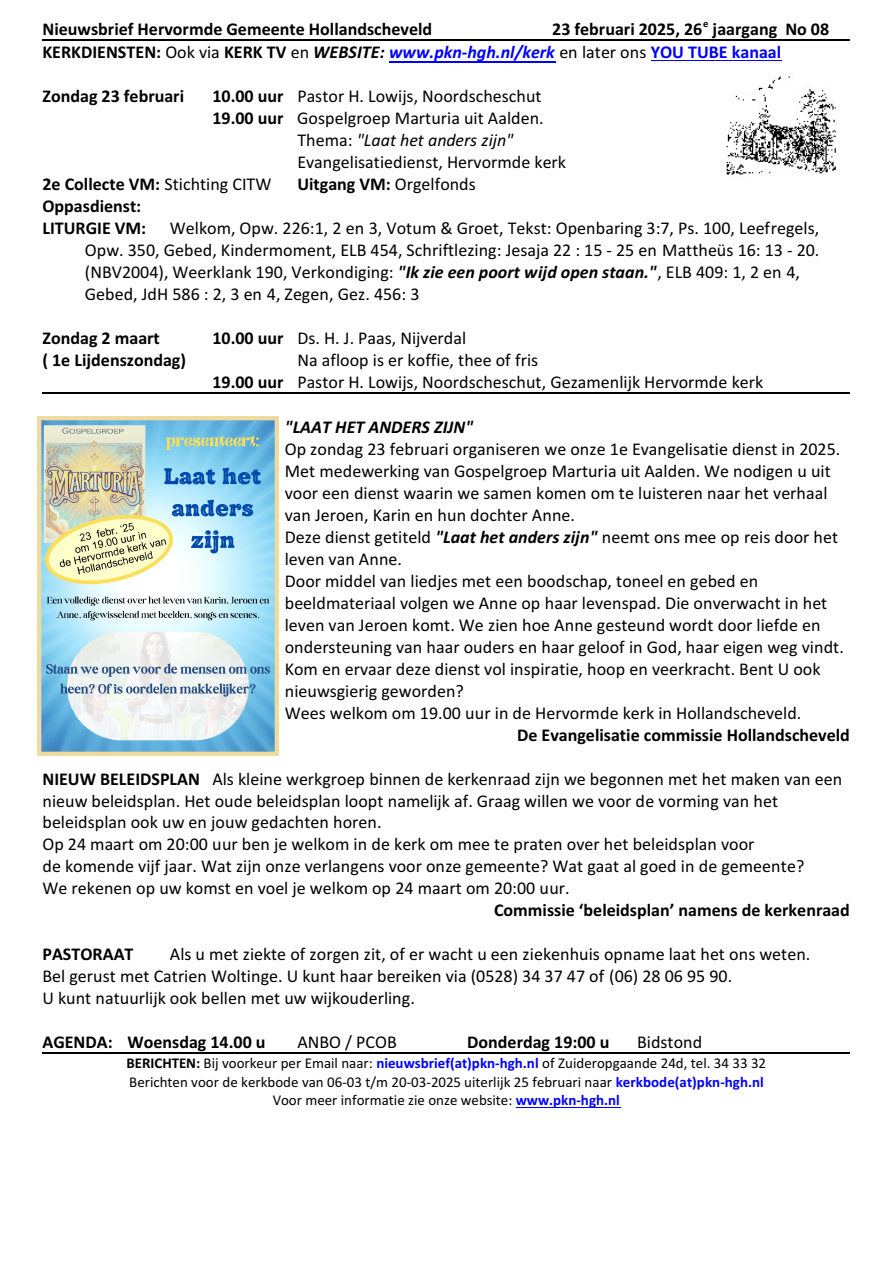
<style>
.page{position:relative;width:893px;height:1263px;background:#fff}
.page>*{position:absolute;margin:0;border:0;box-sizing:border-box;transform-origin:0 0}
.t1{font:18px/21.9px "Calibri";color:#000}
.t2{font:700 18px/23.2px "Calibri";color:#000}
.t3{font:italic 18px "Calibri";color:#000}
.t4{font:italic 700 18px "Calibri";color:#000}
.t5{font:15px/18.3px "Calibri";color:#000;text-align:center}
.s1{font-weight:400}
.s2{font-style:italic}
.s3{font-style:italic;color:#00f}
.s4{color:#00f}
.s5{font-weight:700}
.s6{font-style:normal}
.s7{font-weight:700;font-style:italic}
.s8{font-weight:700;color:#00f}
</style>
<div class="page">
<img style="left:726px;top:76px;width:110px;height:99px">
<img style="left:37px;top:417px;width:241px;height:338px">
<hr style="left:389px;top:61px;width:166px;height:1px;background:#00f">
<hr style="left:651px;top:61px;width:130px;height:1px;background:#00f">
<hr style="left:516px;top:1107px;width:104px;height:1px;background:#00f">
<hr style="left:42px;top:40px;width:808px;height:1px;background:#000">
<hr style="left:42px;top:393px;width:808px;height:1px;background:#000">
<hr style="left:42px;top:1053px;width:808px;height:1px;background:#000">
<p class="t2" style="left:42px;top:19px;width:788px;text-indent:510px">23 februari 2025, 26<sup>e</sup> jaargang No 08<br>KERKDIENSTEN: <span class="s1">Ook via</span> KERK TV <span class="s1">en</span> <span class="s2">WEBSITE:</span> <span class="s3">www.pkn-hgh.nl/kerk</span> <span class="s1">en later ons</span> <span class="s4">YOU TUBE kanaal</span></p>
<p class="t2" style="left:42px;top:86px;width:143px">Zondag 23 februari</p>
<p class="t1" style="left:212px;top:87px;width:331px"><span class="s5">10.00 uur</span> Pastor H. Lowijs, Noordscheschut</p>
<p class="t1" style="left:212px;top:109px;width:333px"><span class="s5">19.00 uur</span> Gospelgroep Marturia uit Aalden.</p>
<p class="t3" style="left:297px;top:133px;width:218px"><span class="s6">Thema:</span> "Laat het anders zijn"</p>
<p class="t1" style="left:297px;top:153px;width:270px">Evangelisatiedienst, Hervormde kerk</p>
<p class="t2" style="left:42px;top:174px;width:230px">2e Collecte VM: <span class="s1">Stichting CITW</span></p>
<p class="t2" style="left:297px;top:174px;width:180px">Uitgang VM: <span class="s1">Orgelfonds</span></p>
<p class="t2" style="left:42px;top:197px;width:105px;line-height:21.9px">Oppasdienst:<br>LITURGIE VM:</p>
<p class="t2" style="left:42px;top:19px;width:391px">Nieuwsbrief Hervormde Gemeente Hollandscheveld</p>
<p class="t1" style="left:85px;top:219px;width:736px;text-indent:85px">Welkom, Opw. 226:1, 2 en 3, Votum &amp; Groet, Tekst: Openbaring 3:7, Ps. 100, Leefregels, Opw. 350, Gebed, Kindermoment, ELB 454, Schriftlezing: Jesaja 22 : 15 - 25 en Mattheüs 16: 13 - 20. (NBV2004), Weerklank 190, Verkondiging: <span class="s7">"Ik zie een poort wijd open staan."</span>, ELB 409: 1, 2 en 4, Gebed, JdH 586 : 2, 3 en 4, Zegen, Gez. 456: 3</p>
<p class="t2" style="left:42px;top:328px;width:119px">Zondag 2 maart</p>
<p class="t1" style="left:212px;top:328px;width:255px"><span class="s5">10.00 uur</span> Ds. H. J. Paas, Nijverdal</p>
<p class="t2" style="left:42px;top:350px;width:145px">( 1e Lijdenszondag)</p>
<p class="t1" style="left:212px;top:350px;width:552px;text-indent:85px">Na afloop is er koffie, thee of fris<br><span class="s5">19.00 uur</span> Pastor H. Lowijs, Noordscheschut, Gezamenlijk Hervormde kerk</p>
<p class="t4" style="left:285px;top:420px;width:190px">"LAAT HET ANDERS ZIJN"</p>
<p class="t1" style="left:285px;top:440px;width:561px">Op zondag 23 februari organiseren we onze 1e Evangelisatie dienst in 2025.<br>Met medewerking van Gospelgroep Marturia uit Aalden. We nodigen u uit voor een dienst waarin we samen komen om te luisteren naar het verhaal van Jeroen, Karin en hun dochter Anne.<br>Deze dienst getiteld <span class="s7">"Laat het anders zijn"</span> neemt ons mee op reis door het leven van Anne.<br>Door middel van liedjes met een boodschap, toneel en gebed en beeldmateriaal volgen we Anne op haar levenspad. Die onverwacht in het leven van Jeroen komt. We zien hoe Anne gesteund wordt door liefde en ondersteuning van haar ouders en haar geloof in God, haar eigen weg vindt.<br>Kom en ervaar deze dienst vol inspiratie, hoop en veerkracht. Bent U ook nieuwsgierig geworden?<br>Wees welkom om 19.00 uur in de Hervormde kerk in Hollandscheveld.</p>
<p class="t2" style="left:517px;top:724px;width:334px">De Evangelisatie commissie Hollandscheveld</p>
<p class="t1" style="left:42px;top:769px;width:801px"><span class="s5">NIEUW BELEIDSPLAN</span> Als kleine werkgroep binnen de kerkenraad zijn we begonnen met het maken van een nieuw beleidsplan. Het oude beleidsplan loopt namelijk af. Graag willen we voor de vorming van het beleidsplan ook uw en jouw gedachten horen.<br>Op 24 maart om 20:00 uur ben je welkom in de kerk om mee te praten over het beleidsplan voor<br>de komende vijf jaar. Wat zijn onze verlangens voor onze gemeente? Wat gaat al goed in de gemeente?<br>We rekenen op uw komst en voel je welkom op 24 maart om 20:00 uur.</p>
<p class="t2" style="left:494px;top:900px;width:357px">Commissie ‘beleidsplan’ namens de kerkenraad</p>
<p class="t2" style="left:42px;top:944px;width:93px">PASTORAAT</p>
<p class="t1" style="left:42px;top:945px;width:769px;text-indent:127px">Als u met ziekte of zorgen zit, of er wacht u een ziekenhuis opname laat het ons weten.<br>Bel gerust met Catrien Woltinge. U kunt haar bereiken via (0528) 34 37 47 of (06) 28 06 95 90.<br>U kunt natuurlijk ook bellen met uw wijkouderling.</p>
<p class="t2" style="left:42px;top:1032px;width:225px">AGENDA: Woensdag 14.00 u</p>
<p class="t1" style="left:297px;top:1033px;width:101px">ANBO / PCOB</p>
<p class="t2" style="left:467px;top:1032px;width:144px">Donderdag 19:00 u</p>
<p class="t1" style="left:637px;top:1033px;width:66px">Bidstond</p>
<p class="t5" style="left:126px;top:1055px;width:641px"><span class="s5">BERICHTEN:</span> Bij voorkeur per Email naar: <span class="s8">nieuwsbrief(at)pkn-hgh.nl</span> of Zuideropgaande 24d, tel. 34 33 32<br>Berichten voor de kerkbode van 06-03 t/m 20-03-2025 uiterlijk 25 februari naar <span class="s8">kerkbode(at)pkn-hgh.nl<br></span>Voor meer informatie zie onze website: <span class="s8">www.pkn-hgh.nl</span></p>
</div>
